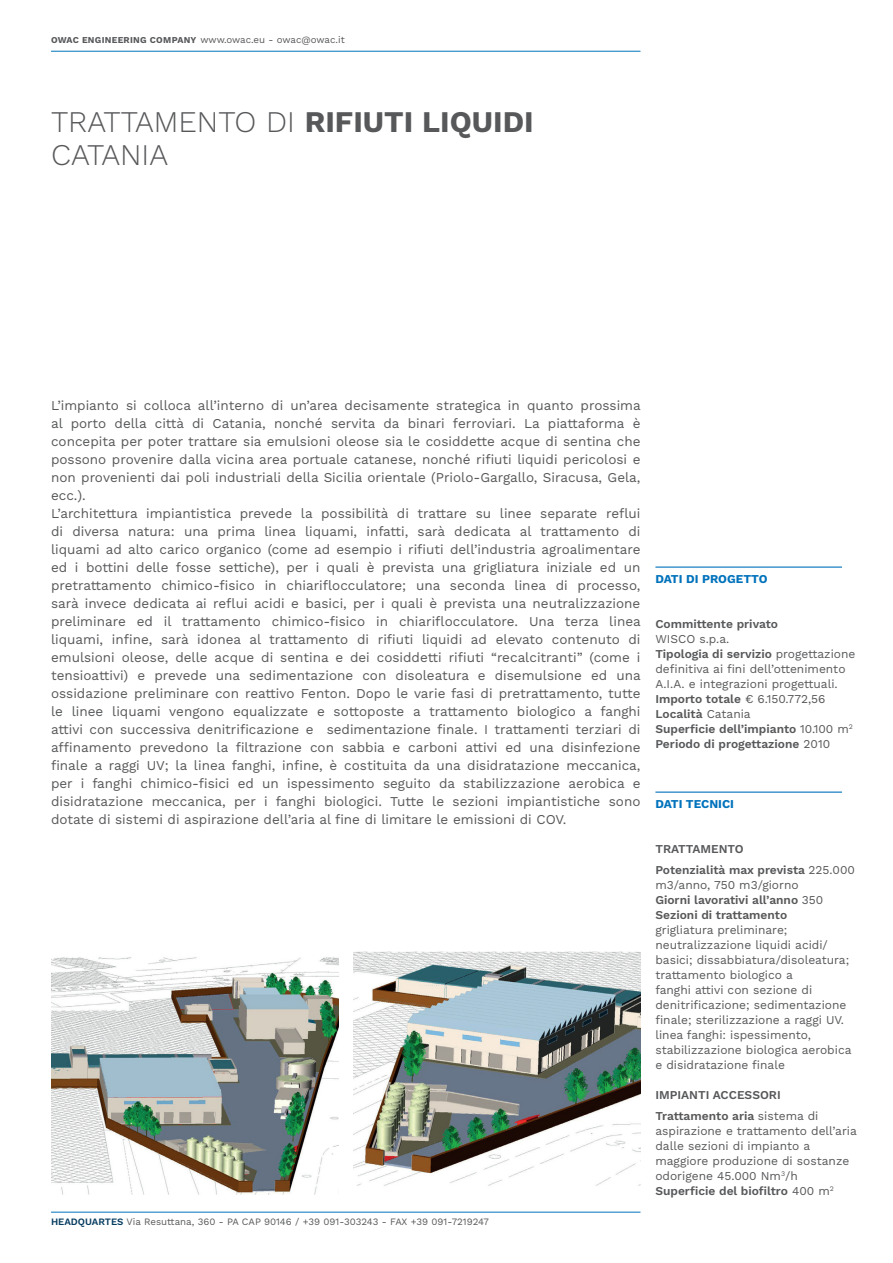
<style>
.page{position:relative;width:893px;height:1263px;background:#fff}
.page>*{position:absolute;margin:0;border:0;box-sizing:border-box;transform-origin:0 0}
.t1{font:300 30px/33px "Work Sans";color:#57585a}
.t2{font:13.5px/18px "Work Sans";color:#57585a}
.t3{font:12px/15px "Work Sans";color:#57585a}
.t4{font:600 12px/21px "Work Sans";color:#57585a}
.t5{font:700 12px "Work Sans";color:#0072bc}
.t6{font:9.75px "Work Sans";color:#57585a}
.s1{font-weight:700;font-size:9px}
.s2{font-weight:700}
.s3{font-weight:600;color:#063c60}
.s4{font-weight:600}
.s5{font-weight:400}
</style>
<div class="page">
<hr style="left:51px;top:1212px;width:589px;height:1px;background:#0072bc">
<hr style="left:51px;top:51px;width:589px;height:1px;background:#0072bc">
<hr style="left:655px;top:566px;width:187px;height:2px;background:#0072bc">
<hr style="left:655px;top:791px;width:187px;height:2px;background:#0072bc">
<img style="left:353px;top:951px;width:287px;height:235px">
<img style="left:51px;top:957px;width:287px;height:238px">
<p class="t6" style="left:51px;top:32px;width:295px"><span class="s1">OWAC ENGINEERING COMPANY</span> www.owac.eu - owac@owac.it</p>
<h1 class="t1" style="left:51px;top:104px;width:484px">TRATTAMENTO DI <span class="s2">RIFIUTI LIQUIDI<br></span>CATANIA</h1>
<p class="t2" style="left:51px;top:396px;width:591px">L’impianto si colloca all’interno di un’area decisamente strategica in quanto prossima al porto della città di Catania, nonché servita da binari ferroviari. La piattaforma è concepita per poter trattare sia emulsioni oleose sia le cosiddette acque di sentina che possono provenire dalla vicina area portuale catanese, nonché rifiuti liquidi pericolosi e non provenienti dai poli industriali della Sicilia orientale (Priolo-Gargallo, Siracusa, Gela, ecc.).<br>L’architettura impiantistica prevede la possibilità di trattare su linee separate reflui di diversa natura: una prima linea liquami, infatti, sarà dedicata al trattamento di liquami ad alto carico organico (come ad esempio i rifiuti dell’industria agroalimentare ed i bottini delle fosse settiche), per i quali è prevista una grigliatura iniziale ed un pretrattamento chimico-fisico in chiariflocculatore; una seconda linea di processo, sarà invece dedicata ai reflui acidi e basici, per i quali è prevista una neutralizzazione preliminare ed il trattamento chimico-fisico in chiariflocculatore. Una terza linea liquami, infine, sarà idonea al trattamento di rifiuti liquidi ad elevato contenuto di emulsioni oleose, delle acque di sentina e dei cosiddetti rifiuti “recalcitranti” (come i tensioattivi) e prevede una sedimentazione con disoleatura e disemulsione ed una ossidazione preliminare con reattivo Fenton. Dopo le varie fasi di pretrattamento, tutte le linee liquami vengono equalizzate e sottoposte a trattamento biologico a fanghi attivi con successiva denitrificazione e sedimentazione finale. I trattamenti terziari di affinamento prevedono la filtrazione con sabbia e carboni attivi ed una disinfezione finale a raggi UV; la linea fanghi, infine, è costituita da una disidratazione meccanica, per i fanghi chimico-fisici ed un ispessimento seguito da stabilizzazione aerobica e disidratazione meccanica, per i fanghi biologici. Tutte le sezioni impiantistiche sono dotate di sistemi di aspirazione dell’aria al fine di limitare le emissioni di COV.</p>
<p class="t6" style="left:51px;top:1214px;width:439px"><span class="s3">HEADQUARTES</span> Via Resuttana, 360 - PA CAP 90146 / +39 091-303243 - FAX +39 091-7219247</p>
<p class="t5" style="left:655px;top:569px;width:114px">DATI DI PROGETTO</p>
<p class="t4" style="left:655px;top:613px;width:124px">Committente privato</p>
<p class="t3" style="left:655px;top:631px;width:202px">WISCO s.p.a.<br><span class="s4">Tipologia di servizio</span> progettazione definitiva ai fini dell’ottenimento<br>A.I.A. e integrazioni progettuali.<br><span class="s4">Importo totale</span> € 6.150.772,56<br><span class="s4">Località</span> Catania<br><span class="s4">Superficie dell’impianto</span> 10.100 m<sup>2<br></sup><span class="s4">Periodo di progettazione</span> 2010</p>
<p class="t5" style="left:655px;top:794px;width:80px">DATI TECNICI</p>
<p class="t4" style="left:655px;top:838px;width:201px">TRATTAMENTO<br>Potenzialità max prevista <span class="s5">225.000</span></p>
<p class="t4" style="left:655px;top:877px;width:169px;line-height:15px"><span class="s5">m3/anno, 750 m3/giorno<br></span>Giorni lavorativi all’anno <span class="s5">350<br></span>Sezioni di trattamento</p>
<p class="t3" style="left:655px;top:922px;width:198px">grigliatura preliminare; neutralizzazione liquidi acidi/ basici; dissabbiatura/disoleatura; trattamento biologico a<br>fanghi attivi con sezione di denitrificazione; sedimentazione finale; sterilizzazione a raggi UV. linea fanghi: ispessimento, stabilizzazione biologica aerobica e disidratazione finale</p>
<p class="t4" style="left:655px;top:1084px;width:165px">IMPIANTI ACCESSORI<br>Trattamento aria <span class="s5">sistema di</span></p>
<p class="t3" style="left:655px;top:1123px;width:203px">aspirazione e trattamento dell’aria dalle sezioni di impianto a maggiore produzione di sostanze odorigene 45.000 Nm<sup>3</sup>/h<br><span class="s4">Superficie del biofiltro</span> 400 m<sup>2</sup></p>
</div>
